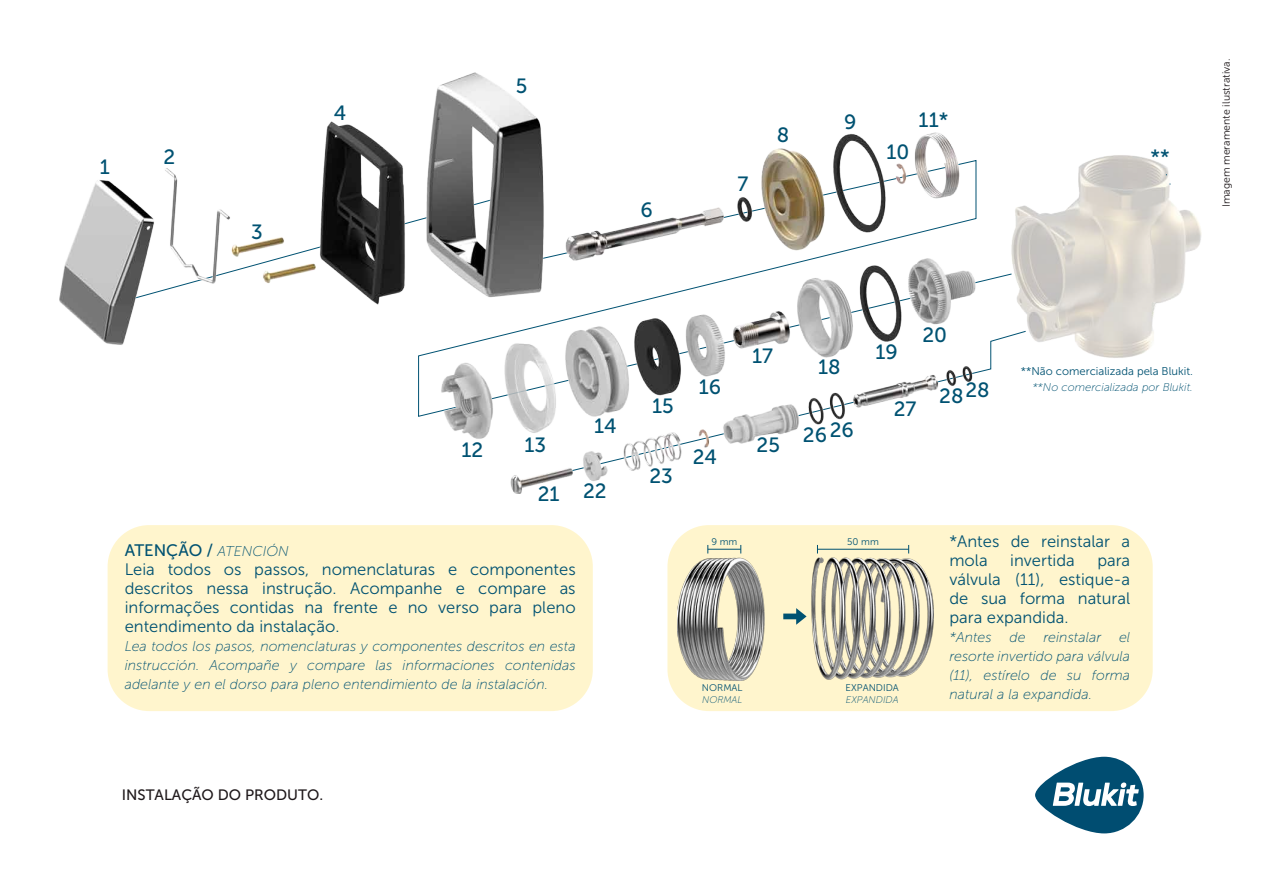
<style>
.page{position:relative;width:1263px;height:893px;background:#fff}
.page>*{position:absolute;margin:0;border:0;box-sizing:border-box;transform-origin:0 0}
.t1{font:20.55px "Museo Sans 500";color:#005272}
.t2{font:16.65px/18.9px "Museo Sans 300";color:#005272;text-align:justify}
.t3{font:16.65px "Museo Sans 500";color:#005272}
.t4{font:15px "Museo Sans 500";color:#1e181a}
.t5{font:italic 14.25px/18.9px "Museo Sans 100";color:#005272;text-align:justify}
.t6{font:11.25px "Museo Sans 300";color:#005272}
.t7{font:italic 11.25px "Museo Sans 100";color:#005272}
.t8{font:10.5px "Museo Sans 300";color:#1e181a}
.t9{font:9.75px "Museo Sans 300";color:#005272}
.t10{font:italic 9.75px "Museo Sans 100";color:#005272}
.t11{font:9.6px "Museo Sans 300";color:#005272}
.s1{font-family:"Museo Sans 100";font-style:italic;font-size:14.25px}
</style>
<div class="page">
<svg style="left:1035px;top:757px;width:108px;height:76px"></svg>
<div style="left:108px;top:525px;width:485px;height:186px;background:#fff5cd;border-radius:42px"></div>
<div style="left:667px;top:525px;width:486px;height:186px;background:#fff5cd;border-radius:42px"></div>
<hr style="left:708px;top:549px;width:33px;height:1px;background:#005272">
<hr style="left:817px;top:549px;width:92px;height:1px;background:#005272">
<img style="left:677px;top:557px;width:256px;height:123px">
<img style="left:59px;top:72px;width:1142px;height:422px">
<h1 class="t1" style="left:100px;top:155px;width:12px">1</h1>
<h1 class="t1" style="left:163px;top:145px;width:13px">2</h1>
<h1 class="t1" style="left:251px;top:220px;width:13px">3</h1>
<h1 class="t1" style="left:334px;top:102px;width:14px">4</h1>
<h1 class="t1" style="left:516px;top:75px;width:13px">5</h1>
<h1 class="t1" style="left:640px;top:199px;width:14px">6</h1>
<h1 class="t1" style="left:737px;top:173px;width:12px">7</h1>
<h1 class="t1" style="left:777px;top:124px;width:14px">8</h1>
<h1 class="t1" style="left:844px;top:111px;width:14px">9</h1>
<h1 class="t1" style="left:886px;top:140px;width:24px">10</h1>
<h1 class="t1" style="left:919px;top:109px;width:31px">11*</h1>
<h1 class="t1" style="left:1150px;top:145px;width:21px">**</h1>
<p class="t8" style="left:1220px;top:207px;width:150px;rotate:-90deg">Imagem meramente ilustrativa.</p>
<h1 class="t1" style="left:461px;top:439px;width:23px">12</h1>
<h1 class="t1" style="left:525px;top:434px;width:23px">13</h1>
<h1 class="t1" style="left:538px;top:483px;width:23px">21</h1>
<h1 class="t1" style="left:594px;top:414px;width:24px">14</h1>
<h1 class="t1" style="left:583px;top:480px;width:25px">22</h1>
<p class="t3" style="left:125px;top:542px;width:166px">ATENÇÃO / <span class="s1">ATENCIÓN</span></p>
<p class="t2" style="left:125px;top:560px;width:452px">Leia todos os passos, nomenclaturas e componentes descritos nessa instrução. Acompanhe e compare as informações contidas na frente e no verso para pleno entendimento da instalação.</p>
<p class="t5" style="left:125px;top:637px;width:452px">Lea todos los pasos, nomenclaturas y componentes descritos en esta instrucción. Acompañe y compare las informaciones contenidas adelante y en el dorso para pleno entendimiento de la instalación.</p>
<p class="t4" style="left:122px;top:787px;width:203px">INSTALAÇÃO DO PRODUTO.</p>
<h1 class="t1" style="left:652px;top:394px;width:23px">15</h1>
<h1 class="t1" style="left:649px;top:465px;width:25px">23</h1>
<h1 class="t1" style="left:699px;top:375px;width:24px">16</h1>
<h1 class="t1" style="left:693px;top:446px;width:26px">24</h1>
<h1 class="t1" style="left:752px;top:344px;width:22px">17</h1>
<h1 class="t1" style="left:757px;top:434px;width:25px">25</h1>
<h1 class="t1" style="left:818px;top:356px;width:24px">18</h1>
<h1 class="t1" style="left:803px;top:421px;width:52px">2626</h1>
<h1 class="t1" style="left:875px;top:340px;width:24px">19</h1>
<h1 class="t1" style="left:922px;top:324px;width:26px">20</h1>
<h1 class="t1" style="left:894px;top:398px;width:24px">27</h1>
<h1 class="t1" style="left:939px;top:382px;width:52px">2828</h1>
<p class="t6" style="left:1021px;top:365px;width:174px">**Não comercializada pela Blukit.</p>
<p class="t7" style="left:1032px;top:381px;width:162px">**No comercializada por Blukit.</p>
<p class="t11" style="left:711px;top:537px;width:27px">9 mm</p>
<p class="t11" style="left:847px;top:537px;width:33px">50 mm</p>
<p class="t2" style="left:949px;top:532px;width:182px">*Antes de reinstalar a mola</p>
<p class="t2" style="left:1010px;top:551px;width:66px">invertida</p>
<p class="t2" style="left:949px;top:551px;width:182px;text-indent:148px">para válvula (11), estique-a de sua forma natural para expandida.</p>
<p class="t5" style="left:949px;top:628px;width:44px">*Antes</p>
<p class="t5" style="left:1009px;top:628px;width:18px">de</p>
<p class="t5" style="left:1043px;top:628px;width:59px">reinstalar</p>
<p class="t5" style="left:949px;top:628px;width:182px;text-indent:170px">el resorte invertido para válvula (11), estírelo de su forma natural a la expandida.</p>
<p class="t9" style="left:702px;top:683px;width:42px">NORMAL</p>
<p class="t10" style="left:702px;top:694px;width:42px">NORMAL</p>
<p class="t9" style="left:846px;top:683px;width:55px">EXPANDIDA</p>
<p class="t10" style="left:846px;top:694px;width:54px">EXPANDIDA</p>
</div>
